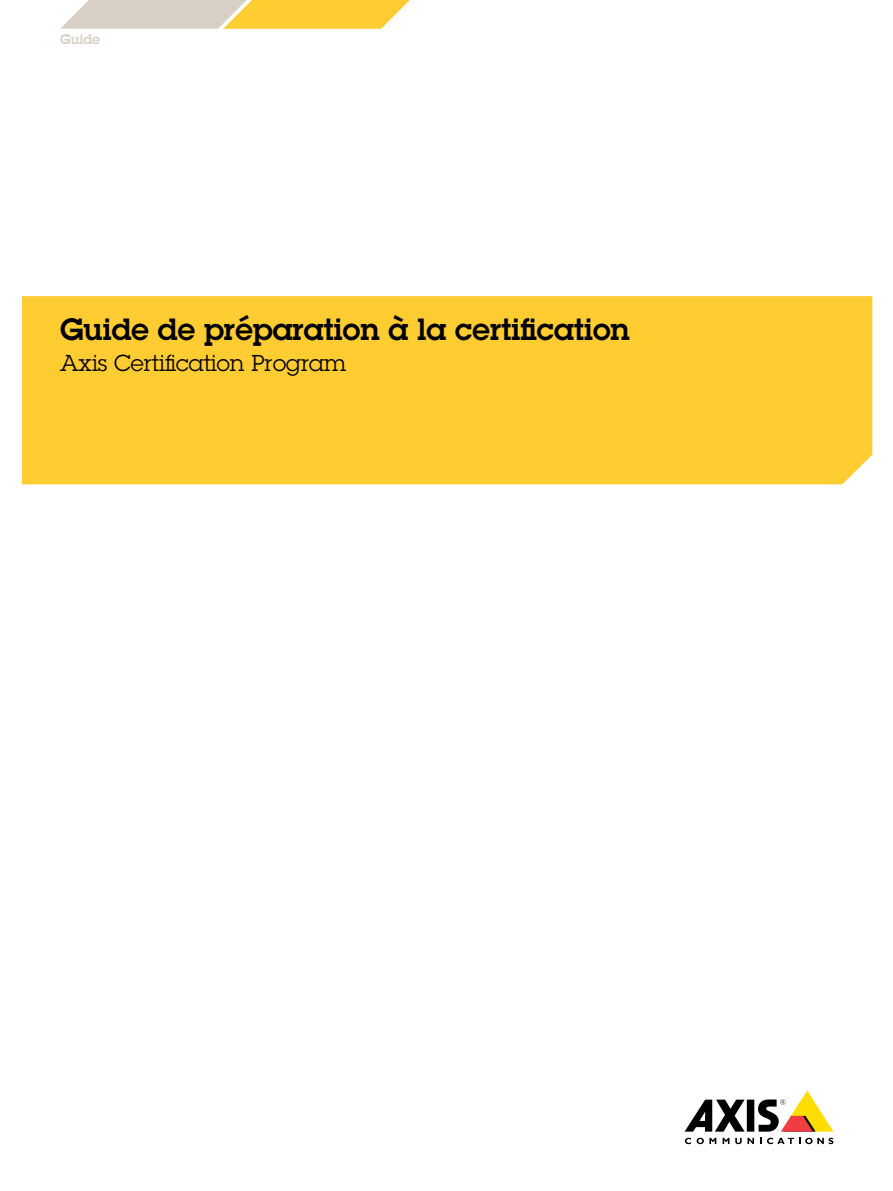
<style>
.page{position:relative;width:893px;height:1191px;background:#fff}
.page>*{position:absolute;margin:0;border:0;box-sizing:border-box;transform-origin:0 0}
.t1{font:600 30px "Lubalin Graph ECG";color:#000}
.t2{font:22.5px "Lubalin Graph ECG";color:#000}
.t3{font:600 13.5px "Lubalin Graph ECG";color:#d8cfc6}
</style>
<div class="page">
<div style="left:747px;top:1099px;width:7px;height:32px;background:#000"></div>
<svg style="left:685px;top:1099px;width:60px;height:32px"></svg>
<svg style="left:758px;top:1090px;width:75px;height:41px"></svg>
<svg style="left:685px;top:1137px;width:6px;height:7px"></svg>
<svg style="left:697px;top:1137px;width:19px;height:7px"></svg>
<svg style="left:723px;top:1137px;width:6px;height:7px"></svg>
<svg style="left:735px;top:1137px;width:19px;height:7px"></svg>
<svg style="left:760px;top:1137px;width:73px;height:7px"></svg>
<svg style="left:60px;top:0;width:350px;height:29px;background:#edd289"></svg>
<div style="left:22px;top:296px;width:850px;height:188px;background:#ffcc31"></div>
<p class="t3" style="left:60px;top:30px;width:41px">Guide</p>
<p class="t1" style="left:60px;top:309px;width:571px">Guide de préparation à la certification</p>
<p class="t2" style="left:60px;top:349px;width:287px">Axis Certification Program</p>
</div>
